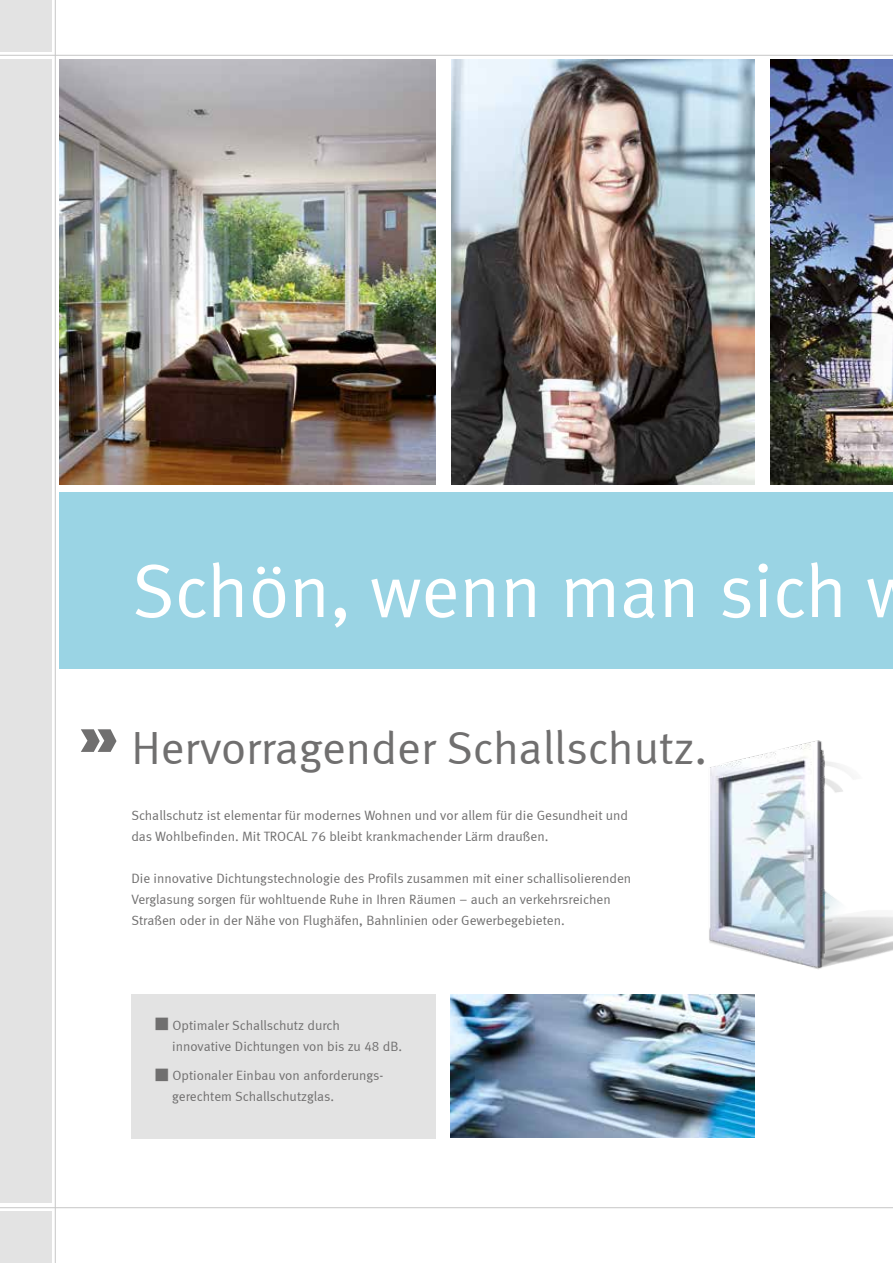
<style>
.page{position:relative;width:893px;height:1263px;background:#fff}
.page>*{position:absolute;margin:0;border:0;box-sizing:border-box;transform-origin:0 0}
.t1{font:75px "Meta Normal LF";color:#fff}
.t2{font:46.5px "Meta Normal LF";color:#706f6f}
.t3{font:13.5px/21px "Meta Normal LF";color:#706f6f}
</style>
<div class="page">
<svg style="left:81px;top:729px;width:36px;height:23px"></svg>
<div style="left:132px;top:994px;width:304px;height:144px;background:#e3e3e3"></div>
<hr style="left:55px;top:0;width:1px;height:1263px;background:#c6c6c6">
<hr style="left:0;top:1207px;width:893px;height:1px;background:#c6c6c6">
<div style="left:0;top:60px;width:51px;height:1143px;background:#e3e3e3"></div>
<div style="left:0;top:1212px;width:51px;height:51px;background:#e3e3e3"></div>
<div style="left:0;top:0;width:51px;height:51px;background:#e3e3e3"></div>
<hr style="left:0;top:55px;width:893px;height:1px;background:#c6c6c6">
<div style="left:60px;top:492px;width:833px;height:177px;background:#9ad4e4"></div>
<img style="left:451px;top:994px;width:304px;height:143px">
<img style="left:452px;top:60px;width:303px;height:425px">
<img style="left:60px;top:60px;width:376px;height:425px">
<img style="left:771px;top:60px;width:122px;height:425px">
<img style="left:709px;top:740px;width:184px;height:230px">
<h1 class="t1" style="left:132px;top:548px;width:787px">Schön, wenn man sich w</h1>
<h2 class="t2" style="left:131px;top:721px;width:577px">Hervorragender Schallschutz.</h2>
<p class="t3" style="left:131px;top:805px;width:498px">Schallschutz ist elementar für modernes Wohnen und vor allem für die Gesundheit und das Wohlbefinden. Mit TROCAL 76 bleibt krankmachender Lärm draußen.</p>
<p class="t3" style="left:131px;top:868px;width:501px">Die innovative Dichtungstechnologie des Profils zusammen mit einer schallisolierenden<br>Verglasung sorgen für wohltuende Ruhe in Ihren Räumen – auch an verkehrsreichen<br>Straßen oder in der Nähe von Flughäfen, Bahnlinien oder Gewerbegebieten.</p>
<p class="t3" style="left:172px;top:1014px;width:232px;text-indent:-17px">■ Optimaler Schallschutz durch innovative Dichtungen von bis zu 48 dB.</p>
<p class="t3" style="left:172px;top:1065px;width:211px;text-indent:-17px">■ Optionaler Einbau von anforderungs&shy;gerechtem Schallschutzglas.</p>
</div>
